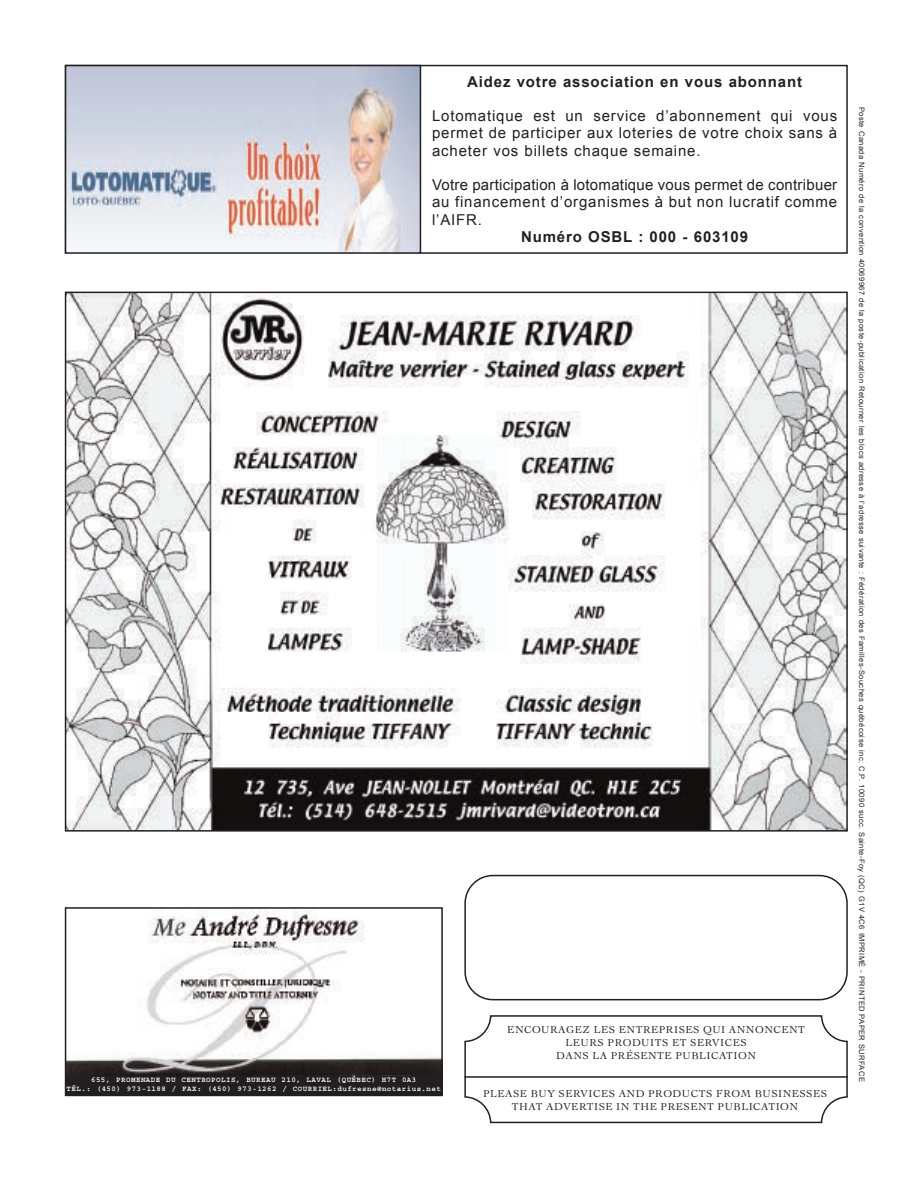
<style>
.page{position:relative;width:918px;height:1188px;background:#fff}
.page>*{position:absolute;margin:0;border:0;box-sizing:border-box;transform-origin:0 0}
.t1{font:15px/17.2px "Arial";letter-spacing:.055em;color:#231f20;text-align:justify}
.t2{font:700 15px "Arial";letter-spacing:.055em;color:#231f20}
.t3{font:10.5px/12.6px "Cochin";letter-spacing:.05em;color:#231f20;text-align:center}
.t4{font:7.5px "Arial";letter-spacing:.055em;color:#231f20}
.t5{font:700 7.5px/9px "Courier";letter-spacing:.06em;color:#fff;text-align:center}
</style>
<div class="page">
<div style="left:65px;top:65px;width:783px;height:189px;border:2px solid #231f20"></div>
<img style="left:68px;top:910px;width:372px;height:167px">
<div style="left:65px;top:907px;width:378px;height:189px;border:2px solid #231f20"></div>
<div style="left:65px;top:1077px;width:378px;height:18px;background:#231f20"></div>
<img style="left:68px;top:295px;width:777px;height:534px">
<svg style="left:464px;top:875px;width:384px;height:125px"></svg>
<svg style="left:464px;top:1015px;width:384px;height:108px"></svg>
<hr style="left:464px;top:1076px;width:384px;height:2px;background:#231f20">
<img style="left:68px;top:68px;width:350px;height:183px">
<div style="left:65px;top:65px;width:356px;height:189px;border:2px solid #231f20"></div>
<p class="t2" style="left:467px;top:71px;width:336px">Aidez votre association en vous abonnant</p>
<p class="t1" style="left:432px;top:107px;width:407px">Lotomatique est un service d’abonnement qui vous permet de participer aux loteries de votre choix sans à acheter vos billets chaque semaine.</p>
<p class="t1" style="left:432px;top:176px;width:407px">Votre participation à lotomatique vous permet de contribuer au financement d’organismes à but non lucratif comme l’AIFR.</p>
<p class="t2" style="left:521px;top:227px;width:229px">Numéro OSBL : 000 - 603109</p>
<p class="t5" style="left:67px;top:1075px;width:376px">655, PROMENADE DU CENTROPOLIS, BUREAU 210, LAVAL (QUÉBEC) H7T 0A3<br>TÉL.: (450) 973-1188 / FAX: (450) 973-1262 / COURRIEL:dufresne@notarius.net</p>
<p class="t3" style="left:507px;top:1023px;width:299px">ENCOURAGEZ LES ENTREPRISES QUI ANNONCENT<br>LEURS PRODUITS ET SERVICES<br>DANS LA PRÉSENTE PUBLICATION</p>
<p class="t3" style="left:483px;top:1087px;width:345px">PLEASE BUY SERVICES AND PRODUCTS FROM BUSINESSES<br>THAT ADVERTISE IN THE PRESENT PUBLICATION</p>
<p class="t4" style="left:867px;top:107px;width:976px;rotate:90deg">Poste Canada Numéro de la convention 40069967 de la poste-publication Retourner les blocs adresse à l’adresse suivante : Fédération des Familles-Souches québécoise inc. C.P. 10090 succ. Sainte-Foy (QC) G1V 4C6 IMPRIMÉ - PRINTED PAPER SURFACE</p>
</div>
